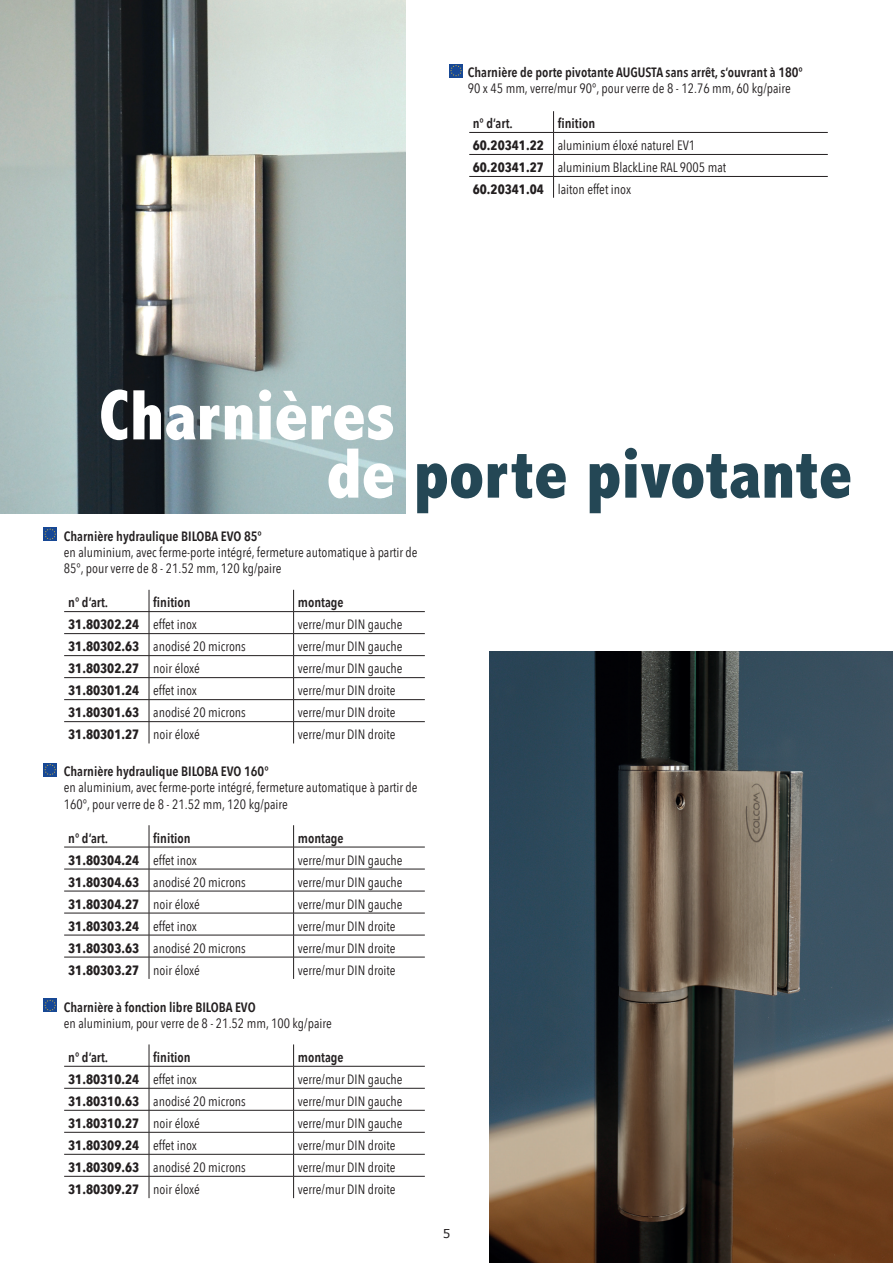
<style>
.page{position:relative;width:893px;height:1263px;background:#fff}
.page>*{position:absolute;margin:0;border:0;box-sizing:border-box;transform-origin:0 0}
.t1{font:800 condensed 72px/58.2px "Abadi";color:#244755}
.t2{font:13.5px/22px "Avenir Next Condensed";color:#231f20}
.t3{font:700 13.5px "Avenir Next Condensed";color:#231f20}
.t4{font:600 13.5px "Avenir Next Condensed";color:#231f20}
.t5{font:12px "Verdana";color:#231f20}
.s1{font-weight:600}
.s2{font-weight:700}
.s3{color:#fff}
.s4{font-weight:400}
</style>
<div class="page">
<img style="left:0;top:0;width:406px;height:513px">
<img style="left:489px;top:651px;width:404px;height:612px">
<hr style="left:469px;top:132px;width:85px;height:1px;background:#231f20">
<hr style="left:554px;top:132px;width:274px;height:1px;background:#231f20">
<hr style="left:469px;top:154px;width:85px;height:1px;background:#231f20">
<hr style="left:554px;top:154px;width:274px;height:1px;background:#231f20">
<hr style="left:469px;top:176px;width:85px;height:1px;background:#231f20">
<hr style="left:554px;top:176px;width:274px;height:1px;background:#231f20">
<svg style="left:553px;top:111px;width:1px;height:87px"></svg>
<hr style="left:64px;top:611px;width:85px;height:1px;background:#231f20">
<hr style="left:149px;top:611px;width:145px;height:1px;background:#231f20">
<hr style="left:294px;top:611px;width:131px;height:1px;background:#231f20">
<hr style="left:64px;top:633px;width:85px;height:1px;background:#231f20">
<hr style="left:149px;top:633px;width:145px;height:1px;background:#231f20">
<hr style="left:294px;top:633px;width:131px;height:1px;background:#231f20">
<hr style="left:64px;top:655px;width:85px;height:1px;background:#231f20">
<hr style="left:149px;top:655px;width:145px;height:1px;background:#231f20">
<hr style="left:294px;top:655px;width:131px;height:1px;background:#231f20">
<hr style="left:64px;top:677px;width:85px;height:1px;background:#231f20">
<hr style="left:149px;top:677px;width:145px;height:1px;background:#231f20">
<hr style="left:294px;top:677px;width:131px;height:1px;background:#231f20">
<hr style="left:64px;top:699px;width:85px;height:1px;background:#231f20">
<hr style="left:149px;top:699px;width:145px;height:1px;background:#231f20">
<hr style="left:294px;top:699px;width:131px;height:1px;background:#231f20">
<hr style="left:64px;top:721px;width:85px;height:1px;background:#231f20">
<hr style="left:149px;top:721px;width:145px;height:1px;background:#231f20">
<svg style="left:149px;top:590px;width:1px;height:153px"></svg>
<hr style="left:294px;top:721px;width:131px;height:1px;background:#231f20">
<svg style="left:293px;top:590px;width:1px;height:153px"></svg>
<hr style="left:64px;top:847px;width:85px;height:1px;background:#231f20">
<hr style="left:149px;top:847px;width:145px;height:1px;background:#231f20">
<hr style="left:294px;top:847px;width:131px;height:1px;background:#231f20">
<hr style="left:64px;top:869px;width:85px;height:1px;background:#231f20">
<hr style="left:149px;top:869px;width:145px;height:1px;background:#231f20">
<hr style="left:294px;top:869px;width:131px;height:1px;background:#231f20">
<hr style="left:64px;top:891px;width:85px;height:1px;background:#231f20">
<hr style="left:149px;top:891px;width:145px;height:1px;background:#231f20">
<hr style="left:294px;top:891px;width:131px;height:1px;background:#231f20">
<hr style="left:64px;top:913px;width:85px;height:1px;background:#231f20">
<hr style="left:149px;top:913px;width:145px;height:1px;background:#231f20">
<hr style="left:294px;top:913px;width:131px;height:1px;background:#231f20">
<hr style="left:64px;top:935px;width:85px;height:1px;background:#231f20">
<hr style="left:149px;top:935px;width:145px;height:1px;background:#231f20">
<hr style="left:294px;top:935px;width:131px;height:1px;background:#231f20">
<hr style="left:64px;top:957px;width:85px;height:1px;background:#231f20">
<hr style="left:149px;top:957px;width:145px;height:1px;background:#231f20">
<svg style="left:149px;top:825px;width:1px;height:154px"></svg>
<hr style="left:294px;top:957px;width:131px;height:1px;background:#231f20">
<svg style="left:293px;top:825px;width:1px;height:154px"></svg>
<hr style="left:64px;top:1066px;width:85px;height:1px;background:#231f20">
<hr style="left:149px;top:1066px;width:145px;height:1px;background:#231f20">
<hr style="left:294px;top:1066px;width:131px;height:1px;background:#231f20">
<hr style="left:64px;top:1088px;width:85px;height:1px;background:#231f20">
<hr style="left:149px;top:1088px;width:145px;height:1px;background:#231f20">
<hr style="left:294px;top:1088px;width:131px;height:1px;background:#231f20">
<hr style="left:64px;top:1110px;width:85px;height:1px;background:#231f20">
<hr style="left:149px;top:1110px;width:145px;height:1px;background:#231f20">
<hr style="left:294px;top:1110px;width:131px;height:1px;background:#231f20">
<hr style="left:64px;top:1132px;width:85px;height:1px;background:#231f20">
<hr style="left:149px;top:1132px;width:145px;height:1px;background:#231f20">
<hr style="left:294px;top:1132px;width:131px;height:1px;background:#231f20">
<hr style="left:64px;top:1154px;width:85px;height:1px;background:#231f20">
<hr style="left:149px;top:1154px;width:145px;height:1px;background:#231f20">
<hr style="left:294px;top:1154px;width:131px;height:1px;background:#231f20">
<hr style="left:64px;top:1176px;width:85px;height:1px;background:#231f20">
<hr style="left:149px;top:1176px;width:145px;height:1px;background:#231f20">
<svg style="left:149px;top:1044px;width:1px;height:154px"></svg>
<hr style="left:294px;top:1176px;width:131px;height:1px;background:#231f20">
<svg style="left:293px;top:1044px;width:1px;height:154px"></svg>
<div style="left:449px;top:64px;width:14px;height:13px;background:#174895"></div>
<svg style="left:450px;top:65px;width:12px;height:11px"></svg>
<div style="left:43px;top:527px;width:14px;height:14px;background:#174895"></div>
<svg style="left:44px;top:528px;width:12px;height:12px"></svg>
<div style="left:43px;top:763px;width:14px;height:13px;background:#174895"></div>
<svg style="left:44px;top:764px;width:12px;height:11px"></svg>
<div style="left:43px;top:998px;width:14px;height:14px;background:#174895"></div>
<svg style="left:44px;top:999px;width:12px;height:12px"></svg>
<p class="t4" style="left:468px;top:61px;width:337px">Charnière de porte pivotante AUGUSTA sans arrêt, s‘ouvrant à 180°</p>
<p class="t2" style="left:468px;top:77px;width:325px">90 x 45 mm, verre/mur 90°, pour verre de 8 - 12.76 mm, 60 kg/paire</p>
<p class="t4" style="left:473px;top:112px;width:42px">n° d‘art.</p>
<p class="t2" style="left:473px;top:112px;width:255px;text-indent:85px"><span class="s1">finition<br></span><span class="s2">60.20341.22</span> aluminium éloxé naturel EV1<br><span class="s2">60.20341.27</span> aluminium BlackLine RAL 9005 mat<br><span class="s2">60.20341.04</span> laiton effet inox</p>
<h1 class="t1" style="left:326px;top:386px;width:528px;text-indent:-227px"><span class="s3">Charnières<br>de</span> porte pivotante</h1>
<p class="t4" style="left:64px;top:524px;width:200px">Charnière hydraulique BILOBA EVO 85°</p>
<p class="t2" style="left:64px;top:543px;width:355px;line-height:16.2px">en aluminium, avec ferme-porte intégré, fermeture automatique à partir de<br>85°, pour verre de 8 - 21.52 mm, 120 kg/paire</p>
<p class="t4" style="left:68px;top:591px;width:42px">n° d‘art.</p>
<p class="t4" style="left:153px;top:591px;width:39px">finition</p>
<p class="t4" style="left:298px;top:591px;width:47px">montage</p>
<p class="t3" style="left:68px;top:616px;width:130px">31.80302.24 <span class="s4">effet inox</span></p>
<p class="t2" style="left:298px;top:613px;width:106px">verre/mur DIN gauche</p>
<p class="t2" style="left:68px;top:635px;width:179px"><span class="s2">31.80302.63</span> anodisé 20 microns</p>
<p class="t2" style="left:298px;top:635px;width:106px">verre/mur DIN gauche</p>
<p class="t3" style="left:68px;top:660px;width:133px">31.80302.27 <span class="s4">noir éloxé</span></p>
<p class="t2" style="left:298px;top:657px;width:106px">verre/mur DIN gauche</p>
<p class="t3" style="left:68px;top:682px;width:130px">31.80301.24 <span class="s4">effet inox</span></p>
<p class="t2" style="left:298px;top:679px;width:99px">verre/mur DIN droite</p>
<p class="t2" style="left:68px;top:701px;width:179px"><span class="s2">31.80301.63</span> anodisé 20 microns</p>
<p class="t2" style="left:298px;top:701px;width:99px">verre/mur DIN droite</p>
<p class="t3" style="left:68px;top:726px;width:133px">31.80301.27 <span class="s4">noir éloxé</span></p>
<p class="t2" style="left:298px;top:723px;width:99px">verre/mur DIN droite</p>
<p class="t4" style="left:64px;top:760px;width:206px">Charnière hydraulique BILOBA EVO 160°</p>
<p class="t2" style="left:64px;top:779px;width:355px;line-height:16.2px">en aluminium, avec ferme-porte intégré, fermeture automatique à partir de<br>160°, pour verre de 8 - 21.52 mm, 120 kg/paire</p>
<p class="t4" style="left:68px;top:826px;width:42px">n° d‘art.</p>
<p class="t4" style="left:153px;top:826px;width:39px">finition</p>
<p class="t4" style="left:298px;top:826px;width:47px">montage</p>
<p class="t3" style="left:68px;top:852px;width:130px">31.80304.24 <span class="s4">effet inox</span></p>
<p class="t2" style="left:298px;top:848px;width:106px">verre/mur DIN gauche</p>
<p class="t2" style="left:68px;top:870px;width:179px"><span class="s2">31.80304.63</span> anodisé 20 microns</p>
<p class="t2" style="left:298px;top:870px;width:106px">verre/mur DIN gauche</p>
<p class="t3" style="left:68px;top:896px;width:133px">31.80304.27 <span class="s4">noir éloxé</span></p>
<p class="t2" style="left:298px;top:892px;width:106px">verre/mur DIN gauche</p>
<p class="t3" style="left:68px;top:918px;width:130px">31.80303.24 <span class="s4">effet inox</span></p>
<p class="t2" style="left:298px;top:914px;width:99px">verre/mur DIN droite</p>
<p class="t2" style="left:68px;top:936px;width:179px"><span class="s2">31.80303.63</span> anodisé 20 microns</p>
<p class="t2" style="left:298px;top:936px;width:99px">verre/mur DIN droite</p>
<p class="t3" style="left:68px;top:962px;width:133px">31.80303.27 <span class="s4">noir éloxé</span></p>
<p class="t2" style="left:298px;top:958px;width:99px">verre/mur DIN droite</p>
<p class="t4" style="left:64px;top:995px;width:193px">Charnière à fonction libre BILOBA EVO</p>
<p class="t2" style="left:64px;top:1011px;width:269px">en aluminium, pour verre de 8 - 21.52 mm, 100 kg/paire</p>
<p class="t4" style="left:68px;top:1046px;width:42px">n° d‘art.</p>
<p class="t4" style="left:153px;top:1046px;width:39px">finition</p>
<p class="t4" style="left:298px;top:1046px;width:47px">montage</p>
<p class="t3" style="left:68px;top:1071px;width:130px">31.80310.24 <span class="s4">effet inox</span></p>
<p class="t2" style="left:298px;top:1068px;width:106px">verre/mur DIN gauche</p>
<p class="t2" style="left:68px;top:1090px;width:179px"><span class="s2">31.80310.63</span> anodisé 20 microns</p>
<p class="t2" style="left:298px;top:1090px;width:106px">verre/mur DIN gauche</p>
<p class="t3" style="left:68px;top:1115px;width:133px">31.80310.27 <span class="s4">noir éloxé</span></p>
<p class="t2" style="left:298px;top:1112px;width:106px">verre/mur DIN gauche</p>
<p class="t3" style="left:68px;top:1137px;width:130px">31.80309.24 <span class="s4">effet inox</span></p>
<p class="t2" style="left:298px;top:1134px;width:99px">verre/mur DIN droite</p>
<p class="t2" style="left:68px;top:1156px;width:179px"><span class="s2">31.80309.63</span> anodisé 20 microns</p>
<p class="t2" style="left:298px;top:1156px;width:99px">verre/mur DIN droite</p>
<p class="t3" style="left:68px;top:1181px;width:133px">31.80309.27 <span class="s4">noir éloxé</span></p>
<p class="t2" style="left:298px;top:1178px;width:99px">verre/mur DIN droite</p>
<p class="t5" style="left:443px;top:1226px;width:9px">5</p>
</div>
